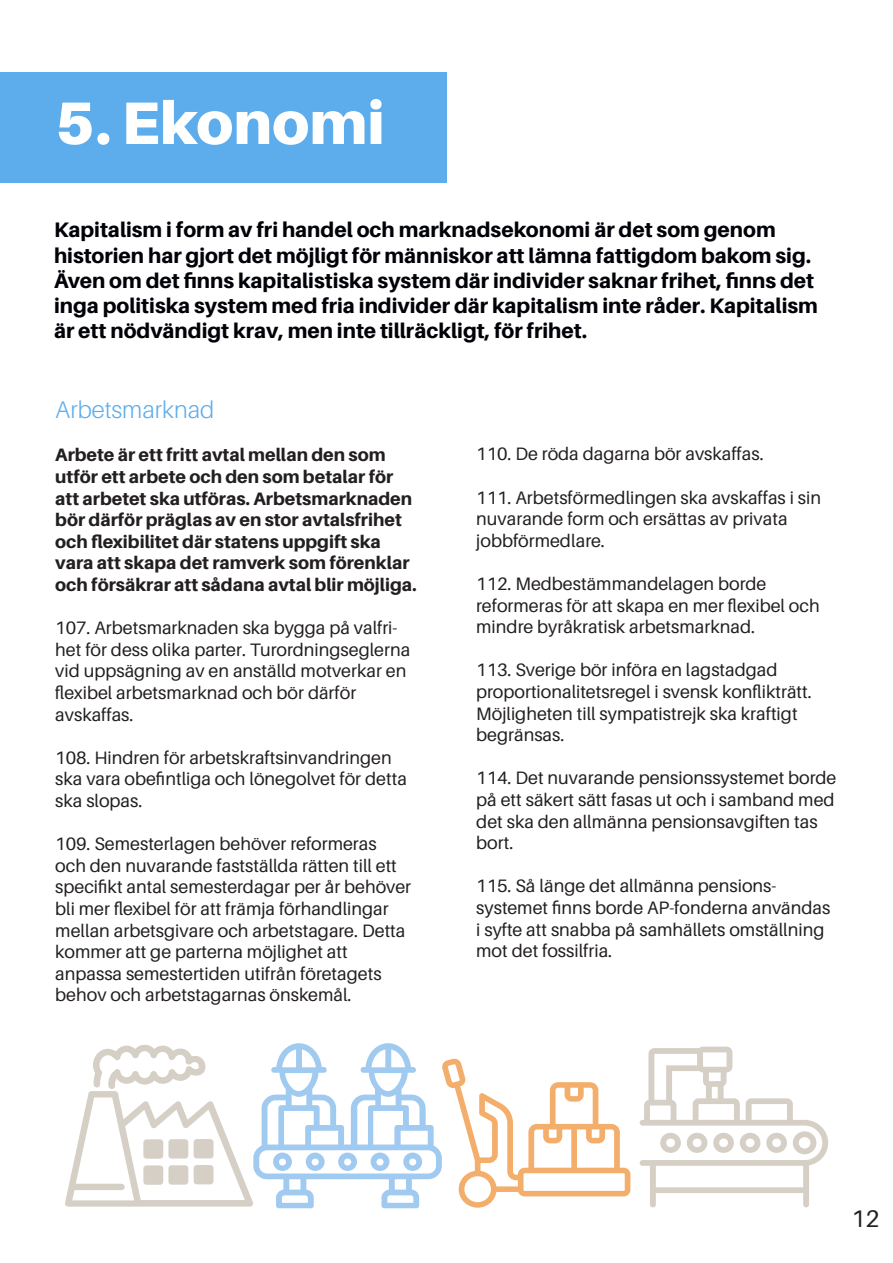
<style>
.page{position:relative;width:893px;height:1263px;background:#fff}
.page>*{position:absolute;margin:0;border:0;box-sizing:border-box;transform-origin:0 0}
.t1{font:900 60px "Aileron";color:#fff}
.t2{font:300 24px "Aileron";color:#5dadec}
.t3{font:24px "Aileron";color:#231f20}
.t4{font:800 21px/25.2px "Aileron";color:#000208}
.t5{font:18px/21.6px "Aileron";color:#231f20}
.t6{font:800 18px/21.6px "Aileron";color:#231f20}
</style>
<div class="page">
<div style="left:0;top:72px;width:446px;height:111px;background:#5dadec"></div>
<svg style="left:640px;top:1047px;width:188px;height:160px"></svg>
<svg style="left:65px;top:1043px;width:565px;height:165px"></svg>
<p class="t1" style="left:55px;top:88px;width:331px">5. Ekonomi</p>
<p class="t4" style="left:54px;top:217px;width:723px">Kapitalism i form av fri handel och marknadsekonomi är det som genom</p>
<p class="t4" style="left:54px;top:243px;width:765px">historien har gjort det möjligt för människor att lämna fattigdom bakom sig.<br>Även om det finns kapitalistiska system där individer saknar frihet, finns det inga politiska system med fria individer där kapitalism inte råder. Kapitalism är ett nödvändigt krav, men inte tillräckligt, för frihet.</p>
<p class="t2" style="left:55px;top:397px;width:160px">Arbetsmarknad</p>
<p class="t6" style="left:55px;top:444px;width:332px">Arbete är ett fritt avtal mellan den som</p>
<p class="t6" style="left:55px;top:466px;width:363px">utför ett arbete och den som betalar för att arbetet ska utföras. Arbetsmarknaden bör därför präglas av en stor avtalsfrihet och flexibilitet där statens uppgift ska vara att skapa det ramverk som förenklar och försäkrar att sådana avtal blir möjliga.</p>
<p class="t5" style="left:55px;top:617px;width:357px">107. Arbetsmarknaden ska bygga på valfri&shy;het för dess olika parter. Turordningseglerna vid uppsägning av en anställd motverkar en flexibel arbetsmarknad och bör därför</p>
<p class="t5" style="left:55px;top:704px;width:80px">avskaffas.</p>
<p class="t5" style="left:55px;top:747px;width:353px">108. Hindren för arbetskraftsinvandringen ska vara obefintliga och lönegolvet för detta ska slopas.</p>
<p class="t5" style="left:55px;top:833px;width:357px">109. Semesterlagen behöver reformeras och den nuvarande fastställda rätten till ett specifikt antal semesterdagar per år behöver bli mer flexibel för att främja förhandlingar mellan arbetsgivare och arbetstagare. Detta kommer att ge parterna möjlighet att</p>
<p class="t5" style="left:55px;top:963px;width:328px">anpassa semestertiden utifrån företagets behov och arbetstagarnas önskemål.</p>
<p class="t5" style="left:476px;top:443px;width:289px">110. De röda dagarna bör avskaffas.</p>
<p class="t5" style="left:476px;top:487px;width:346px">111. Arbetsförmedlingen ska avskaffas i sin nuvarande form och ersättas av privata</p>
<p class="t5" style="left:476px;top:530px;width:130px">jobbförmedlare.</p>
<p class="t5" style="left:476px;top:573px;width:292px">112. Medbestämmandelagen borde</p>
<p class="t5" style="left:476px;top:595px;width:345px">reformeras för att skapa en mer flexibel och mindre byråkratisk arbetsmarknad.</p>
<p class="t5" style="left:476px;top:659px;width:303px">113. Sverige bör införa en lagstadgad</p>
<p class="t5" style="left:476px;top:681px;width:337px">proportionalitetsregel i svensk konflikträtt.<br>Möjligheten till sympatistrejk ska kraftigt begränsas.</p>
<p class="t5" style="left:476px;top:767px;width:362px">114. Det nuvarande pensionssystemet borde på ett säkert sätt fasas ut och i samband med det ska den allmänna pensionsavgiften tas bort.</p>
<p class="t5" style="left:476px;top:875px;width:302px">115. Så länge det allmänna pensions-</p>
<p class="t5" style="left:476px;top:897px;width:356px">systemet finns borde AP-fonderna användas i syfte att snabba på samhällets omställning mot det fossilfria.</p>
<p class="t3" style="left:851px;top:1206px;width:29px">12</p>
</div>
